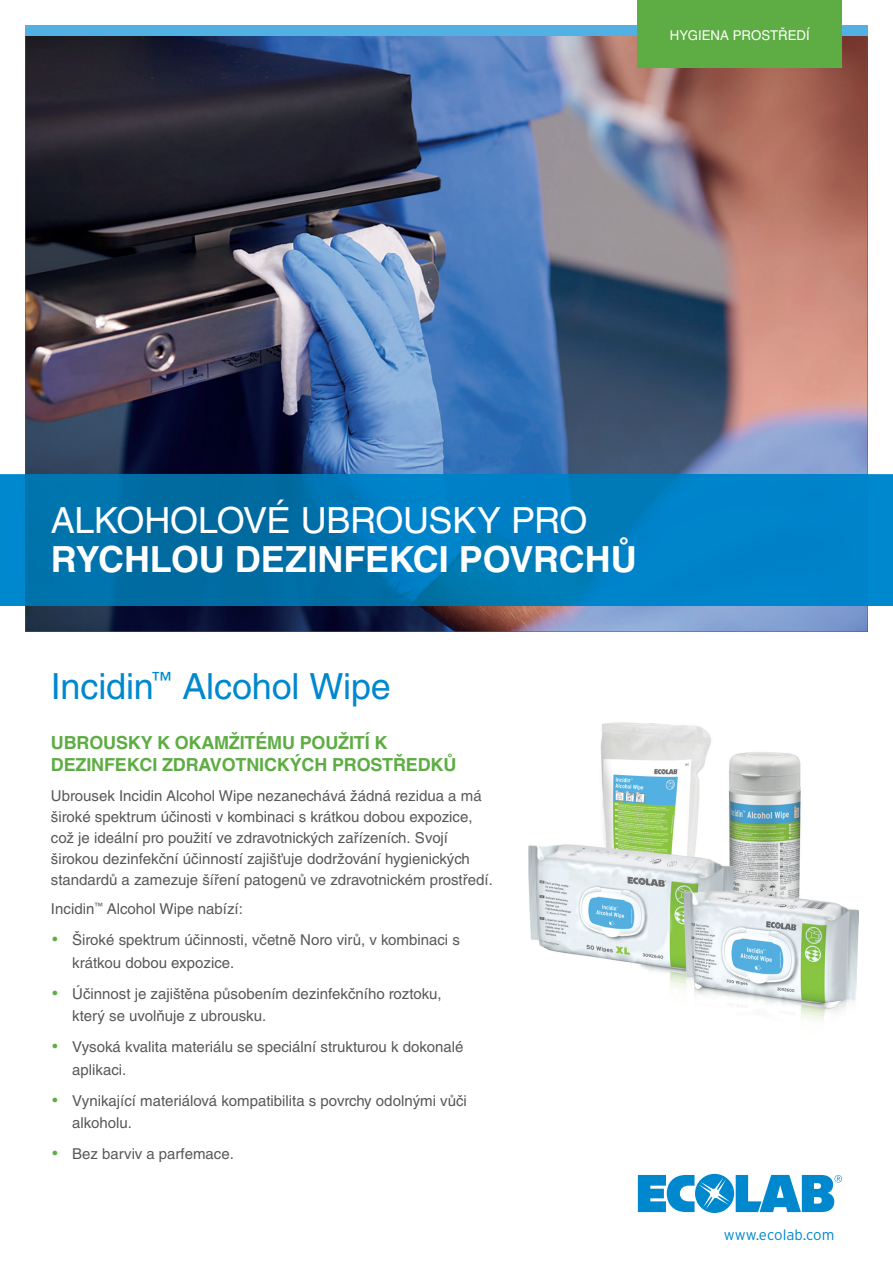
<style>
.page{position:relative;width:893px;height:1263px;background:#fff}
.page>*{position:absolute;margin:0;border:0;box-sizing:border-box;transform-origin:0 0}
.t1{font:700 36px "H Central Pro";letter-spacing:-.005em;color:#fff}
.t2{font:36px "H Central";letter-spacing:-.01em;color:#fff}
.t3{font:36px "H Central";letter-spacing:-.005em;color:#0088ce}
.t4{font:700 18px/22.5px "H Central Pro";letter-spacing:-.01em;color:#5ead44}
.t5{font:15px/21px "H Central";color:#57585a}
.t6{font:300 15px "Interstate";color:#0088ce}
.t7{font:13.5px "H Central";color:#fff}
.t8{font:12px "H Central";color:#57585a}
.s1{color:#5ead44}
</style>
<div class="page">
<img style="left:529px;top:722px;width:330px;height:300px">
<img style="left:25px;top:36px;width:842px;height:595px">
<div style="left:0;top:474px;width:893px;height:132px;background:#0088ce"></div>
<img style="left:25px;top:474px;width:842px;height:132px">
<div style="left:25px;top:25px;width:842px;height:11px;background:#53b0e3"></div>
<div style="left:638px;top:0;width:204px;height:68px;background:#5ead44"></div>
<svg style="left:638px;top:1174px;width:204px;height:39px"></svg>
<p class="t7" style="left:670px;top:27px;width:141px">HYGIENA PROSTŘEDÍ</p>
<h1 class="t2" style="left:51px;top:498px;width:538px">ALKOHOLOVÉ UBROUSKY PRO</h1>
<h1 class="t1" style="left:51px;top:537px;width:587px">RYCHLOU DEZINFEKCI POVRCHŮ</h1>
<h1 class="t3" style="left:51px;top:664px;width:341px">Incidin<sup>™</sup> Alcohol Wipe</h1>
<p class="t4" style="left:51px;top:731px;width:407px">UBROUSKY K OKAMŽITÉMU POUŽITÍ K<br>DEZINFEKCI ZDRAVOTNICKÝCH PROSTŘEDKŮ</p>
<p class="t5" style="left:51px;top:784px;width:443px">Ubrousek Incidin Alcohol Wipe nezanechává žádná rezidua a má široké spektrum účinosti v kombinaci s krátkou dobou expozice, což je ideální pro použití ve zdravotnických zařízeních. Svojí širokou dezinfekční účinností zajišťuje dodržování hygienických standardů a zamezuje šíření patogenů ve zdravotnickém prostředí.</p>
<p class="t5" style="left:51px;top:898px;width:193px">Incidin<sup>™</sup> Alcohol Wipe nabízí:</p>
<p class="t5" style="left:72px;top:928px;width:389px;line-height:22.5px;text-indent:-21px"><span class="s1">•</span> Široké spektrum účinnosti, včetně Noro virů, v kombinaci s krátkou dobou expozice.</p>
<p class="t5" style="left:72px;top:982px;width:371px;line-height:22.5px;text-indent:-21px"><span class="s1">•</span> Účinnost je zajištěna působením dezinfekčního roztoku, který se uvolňuje z ubrousku.</p>
<p class="t5" style="left:72px;top:1035px;width:393px;line-height:22.5px;text-indent:-21px"><span class="s1">•</span> Vysoká kvalita materiálu se speciální strukturou k dokonalé aplikaci.</p>
<p class="t5" style="left:72px;top:1089px;width:396px;line-height:22.5px;text-indent:-21px"><span class="s1">•</span> Vynikající materiálová kompatibilita s povrchy odolnými vůči alkoholu.</p>
<p class="t5" style="left:51px;top:1143px;width:184px"><span class="s1">•</span> Bez barviv a parfemace.</p>
<p class="t8" style="left:51px;top:1152px;width:131px">Voctářova 2449/5, Libeň</p>
<p class="t6" style="left:724px;top:1226px;width:112px">www.ecolab.com</p>
</div>
